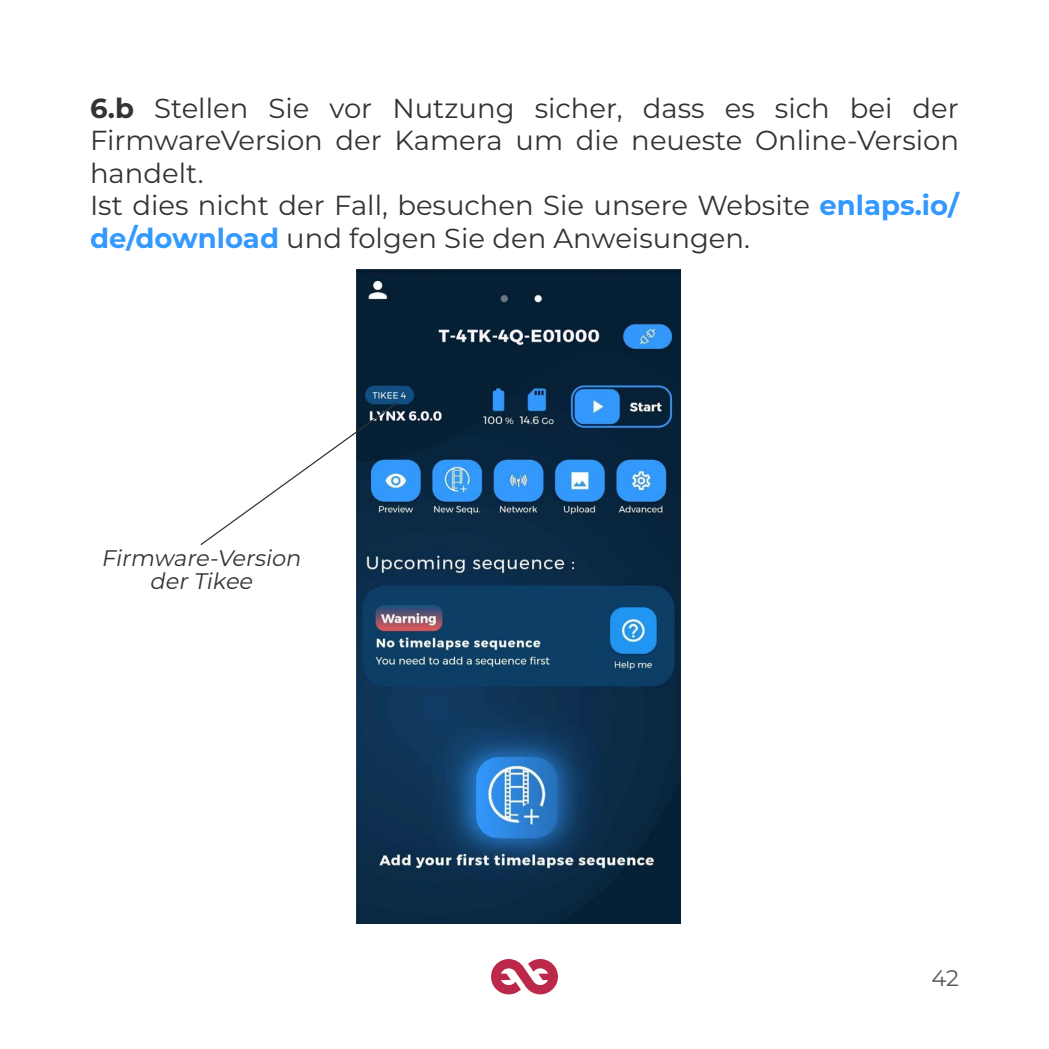
<style>
.page{position:relative;width:1049px;height:1049px;background:#fff}
.page>*{position:absolute;margin:0;border:0;box-sizing:border-box;transform-origin:0 0}
.t1{font:27.5px/32.5px "Montserrat";color:#333332;text-align:justify}
.t2{font:italic 22.5px "Montserrat";color:#333332}
.t3{font:22.5px "Montserrat";color:#585757}
.s1{font-weight:700}
.s2{font-weight:700;color:#39f}
</style>
<div class="page">
<svg style="left:491px;top:959px;width:67px;height:35px"></svg>
<img style="left:356px;top:270px;width:324px;height:653px">
<svg style="left:200px;top:400px;width:199px;height:146px"></svg>
<p class="t1" style="left:90px;top:91px;width:870px"><span class="s1">6.b</span> Stellen Sie vor Nutzung sicher, dass es sich bei der FirmwareVersion der Kamera um die neueste Online-Version handelt.</p>
<p class="t1" style="left:90px;top:188px;width:870px">Ist dies nicht der Fall, besuchen Sie unsere Website <span class="s2">enlaps.io/ de/download</span> und folgen Sie den Anweisungen.</p>
<p class="t2" style="left:101px;top:543px;width:206px">Firmware-Version</p>
<p class="t2" style="left:150px;top:565px;width:109px">derTikee</p>
<p class="t3" style="left:931px;top:962px;width:29px">42</p>
</div>
